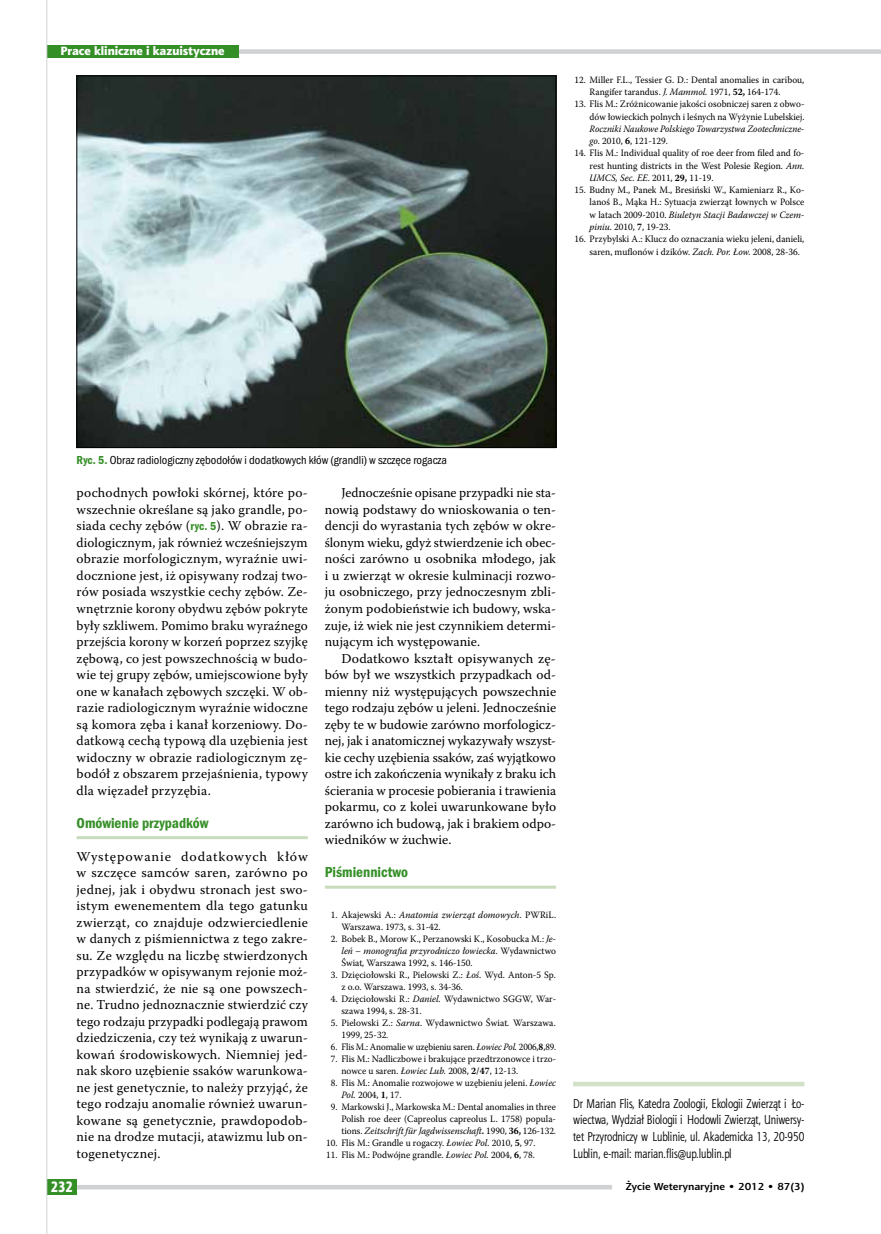
<style>
.page{position:relative;width:881px;height:1234px;background:#fff}
.page>*{position:absolute;margin:0;border:0;box-sizing:border-box;transform-origin:0 0}
.t1{font:15px "Franklin Got Itc TOT Dem Con";color:#358f27}
.t2{font:15px "Aerton Cnd EFN Black";color:#fff}
.t3{font:13.5px/16.5px "Warnock Pro";letter-spacing:.01em;color:#000;text-align:justify}
.t4{font:12.75px/16.8px "Aerton Cnd EFN";color:#000;text-align:justify}
.t5{font:12px "Franklin Got Itc TOT Boo Con";color:#000}
.t6{font:12px "Aerton EFN Black";color:#fff}
.t7{font:700 10.2px "Aerton EFN";color:#000;scale:1.11 1}
.t8{font:9.75px/12px "Warnock Pro";color:#000;scale:.95 1}
.t9{font:9.75px/12px "Warnock Pro";color:#000;scale:.96 1}
.t10{font:italic 9.75px/12.3px "Warnock Pro";letter-spacing:-.005em;color:#000;scale:.94 1}
.t11{font:9.75px/12px "Warnock Pro";color:#000}
.t12{font:9.75px "Warnock Pro";color:#000;scale:.92 1}
.s1{font-style:italic}
.s2{font-weight:700}
.s3{font-style:normal}
.s4{font-weight:700;font-style:normal}
.s5{font-family:"Franklin Got Itc TOT Dem Con";color:#358f27}
.s6{font-family:"Franklin Got Itc TOT Dem Con";font-size:12px;color:#358f27}
</style>
<div class="page">
<hr style="left:77px;top:836px;width:231px;height:3px;background:#c9dcbb">
<hr style="left:325px;top:885px;width:231px;height:3px;background:#c9dcbb">
<div style="left:573px;top:1081px;width:231px;height:5px;background:#d3e2c7"></div>
<img style="left:79px;top:78px;width:475px;height:368px">
<div style="left:47px;top:49px;width:833px;height:5px;background:#d0d1d2"></div>
<div style="left:47px;top:45px;width:191px;height:13px;background:#358f27"></div>
<div style="left:47px;top:1184px;width:565px;height:5px;background:#d0d1d2"></div>
<div style="left:47px;top:1178px;width:30px;height:15px;background:#358f27"></div>
<hr style="left:46px;top:0;width:1px;height:1233px;background:#d0d1d2">
<p class="t6" style="left:60px;top:43px;width:166px">Prace kliniczne i kazuistyczne</p>
<p class="t8" style="left:589px;top:73px;width:227px;text-indent:-15px">12. Miller F.L., Tessier G. D.: Dental anomalies in caribou,<br>Rangifer tarandus. <span class="s1">J. Mammol.</span> 1971, <span class="s2">52,</span> 164-174.</p>
<p class="t8" style="left:574px;top:98px;width:243px;text-align:right">13. Flis M.: Zróżnicowanie jakości osobniczej saren z obwo&shy;dów łowieckich polnych i leśnych na Wyżynie Lubelskiej.</p>
<p class="t10" style="left:589px;top:122px;width:230px">Roczniki Naukowe Polskiego Towarzystwa Zootechniczne&shy;go<span class="s3">. 2010,</span> <span class="s4">6</span><span class="s3">, 121-129.</span></p>
<p class="t8" style="left:589px;top:147px;width:227px;text-align:justify;text-indent:-15px">14. Flis M.: Individual quality of roe deer from filed and fo&shy;rest hunting districts in the West Polesie Region. <span class="s1">Ann.<br>UMCS, Sec. EE</span>. 2011, <span class="s2">29,</span> 11-19.</p>
<p class="t8" style="left:589px;top:184px;width:227px;text-align:justify;text-indent:-15px">15. Budny M., Panek M., Bresiński W., Kamieniarz R., Ko&shy;lanoś B., Mąka H.: Sytuacja zwierząt łownych w Polsce w latach 2009-2010. <span class="s1">Biuletyn Stacji Badawczej w Czem&shy;piniu</span>. 2010, <span class="s2">7</span>, 19-23.</p>
<p class="t8" style="left:589px;top:233px;width:227px;text-indent:-15px">16. Przybylski A.: Klucz do oznaczania wieku jeleni, danieli, saren, muflonów i dzików. <span class="s1">Zach. Por. Łow.</span> 2008, 28-36.</p>
<p class="t5" style="left:77px;top:453px;width:372px"><span class="s5">Ryc. 5.</span> Obraz radiologiczny zębodołów i dodatkowych kłów (grandli) w szczęce rogacza</p>
<p class="t3" style="left:77px;top:484px;width:233px">pochodnych powłoki skórnej, które po&shy;wszechnie określane są jako grandle, po&shy;siada cechy zębów (<span class="s6">ryc. 5</span>). W obrazie ra&shy;diologicznym, jak również wcześniejszym obrazie morfologicznym, wyraźnie uwi&shy;docznione jest, iż opisywany rodzaj two&shy;rów posiada wszystkie cechy zębów. Ze&shy;wnętrznie korony obydwu zębów pokryte były szkliwem. Pomimo braku wyraźnego przejścia korony w korzeń poprzez szyjkę zębową, co jest powszechnością w budo&shy;wie tej grupy zębów, umiejscowione były one w kanałach zębowych szczęki. W ob&shy;razie radiologicznym wyraźnie widoczne są komora zęba i kanał korzeniowy. Do&shy;datkową cechą typową dla uzębienia jest widoczny w obrazie radiologicznym zę&shy;bodół z obszarem przejaśnienia, typowy dla więzadeł przyzębia.</p>
<p class="t1" style="left:77px;top:813px;width:133px">Omówienie przypadków</p>
<p class="t3" style="left:77px;top:847px;width:233px">Występowanie dodatkowych kłów w szczęce samców saren, zarówno po jednej, jak i obydwu stronach jest swo&shy;istym ewenementem dla tego gatunku zwierząt, co znajduje odzwierciedlenie w danych z piśmiennictwa z tego zakre&shy;su. Ze względu na liczbę stwierdzonych przypadków w opisywanym rejonie moż&shy;na stwierdzić, że nie są one powszech&shy;ne. Trudno jednoznacznie stwierdzić czy tego rodzaju przypadki podlegają prawom dziedziczenia, czy też wynikają z uwarun&shy;kowań środowiskowych. Niemniej jed&shy;nak skoro uzębienie ssaków warunkowa&shy;ne jest genetycznie, to należy przyjąć, że tego rodzaju anomalie również uwarun&shy;kowane są genetycznie, prawdopodob&shy;nie na drodze mutacji, atawizmu lub on&shy;togenetycznej.</p>
<p class="t3" style="left:325px;top:484px;width:233px;text-indent:16px">Jednocześnie opisane przypadki nie sta&shy;nowią podstawy do wnioskowania o ten&shy;dencji do wyrastania tych zębów w okre&shy;ślonym wieku, gdyż stwierdzenie ich obec&shy;ności zarówno u osobnika młodego, jak i u zwierząt w okresie kulminacji rozwo&shy;ju osobniczego, przy jednoczesnym zbli&shy;żonym podobieństwie ich budowy, wska&shy;zuje, iż wiek nie jest czynnikiem determi&shy;nującym ich występowanie.</p>
<p class="t3" style="left:325px;top:649px;width:233px;text-indent:16px">Dodatkowo kształt opisywanych zę&shy;bów był we wszystkich przypadkach od&shy;mienny niż występujących powszechnie tego rodzaju zębów u jeleni. Jednocześnie zęby te w budowie zarówno morfologicz&shy;nej, jak i anatomicznej wykazywały wszyst&shy;kie cechy uzębienia ssaków, zaś wyjątkowo ostre ich zakończenia wynikały z braku ich ścierania w procesie pobierania i trawienia pokarmu, co z kolei uwarunkowane było zarówno ich budową, jak i brakiem odpo&shy;wiedników w żuchwie.</p>
<p class="t1" style="left:325px;top:863px;width:85px">Piśmiennictwo</p>
<p class="t9" style="left:341px;top:908px;width:225px;text-indent:-11px">1. Akajewski A.: <span class="s1">Anatomia zwierząt domowych</span>. PWRiL.<br>Warszawa. 1973, s. 31-42.</p>
<p class="t8" style="left:341px;top:932px;width:227px;text-align:justify;text-indent:-11px">2. Bobek B., Morow K., Perzanowski K., Kosobucka M.: <span class="s1">Je&shy;leń – monografia przyrodniczo łowiecka.</span> Wydawnictwo Świat<span class="s1">,</span> Warszawa 1992, s. 146-150.</p>
<p class="t8" style="left:341px;top:968px;width:227px;text-indent:-11px">3. Dzięciołowski R., Pielowski Z.: <span class="s1">Łoś</span>. Wyd. Anton-5 Sp. z o.o. Warszawa. 1993, s. 34-36.</p>
<p class="t8" style="left:341px;top:992px;width:227px;text-indent:-11px">4. Dzięciołowski R.: <span class="s1">Daniel.</span> Wydawnictwo SGGW, War&shy;szawa 1994, s. 28-31.</p>
<p class="t11" style="left:341px;top:1016px;width:216px;text-indent:-11px">5. Pielowski Z.: <span class="s1">Sarna</span>. Wydawnictwo Świat<span class="s1">.</span> Warszawa.<br>1999, 25-32.</p>
<p class="t12" style="left:331px;top:1040px;width:246px">6. Flis M.: Anomalie w uzębieniu saren. <span class="s1">Łowiec Pol.</span> 2006,<span class="s2">8</span>,89.</p>
<p class="t8" style="left:341px;top:1052px;width:227px;text-indent:-11px">7. Flis M.: Nadliczbowe i brakujące przedtrzonowce i trzo&shy;nowce u saren. <span class="s1">Łowiec Lub.</span> 2008, <span class="s2">2/47</span>, 12-13.</p>
<p class="t8" style="left:341px;top:1076px;width:227px;text-indent:-11px">8. Flis M.: Anomalie rozwojowe w uzębieniu jeleni. <span class="s1">Łowiec<br>Pol.</span> 2004, <span class="s2">1</span>, 17.</p>
<p class="t8" style="left:341px;top:1100px;width:227px;text-align:justify;text-indent:-11px">9. Markowski J., Markowska M.: Dental anomalies in three Polish roe deer (Capreolus capreolus L. 1758) popula&shy;tions. <span class="s1">Zeitschrift für Jagdwissenschaft</span><span class="s2">.</span> 1990, <span class="s2">36,</span> 126-132.</p>
<p class="t8" style="left:326px;top:1136px;width:222px">10. Flis M.: Grandle u rogaczy. <span class="s1">Łowiec Pol.</span> 2010, <span class="s2">5</span>, 97.</p>
<p class="t8" style="left:326px;top:1148px;width:221px">11. Flis M.: Podwójne grandle. <span class="s1">Łowiec Pol.</span> 2004, <span class="s2">6</span>, 78.</p>
<p class="t4" style="left:573px;top:1094px;width:233px">Dr Marian Flis, Katedra Zoologii, Ekologii Zwierząt i Ło&shy;wiectwa, Wydział Biologii i Hodowli Zwierząt, Uniwersy&shy;tet Przyrodniczy w Lublinie, ul. Akademicka 13, 20-950<br>Lublin, e-mail: marian.flis@up.lublin.pl</p>
<p class="t2" style="left:51px;top:1177px;width:23px">232</p>
<p class="t7" style="left:625px;top:1180px;width:162px">Życie Weterynaryjne • 2012 • 87(3)</p>
</div>
